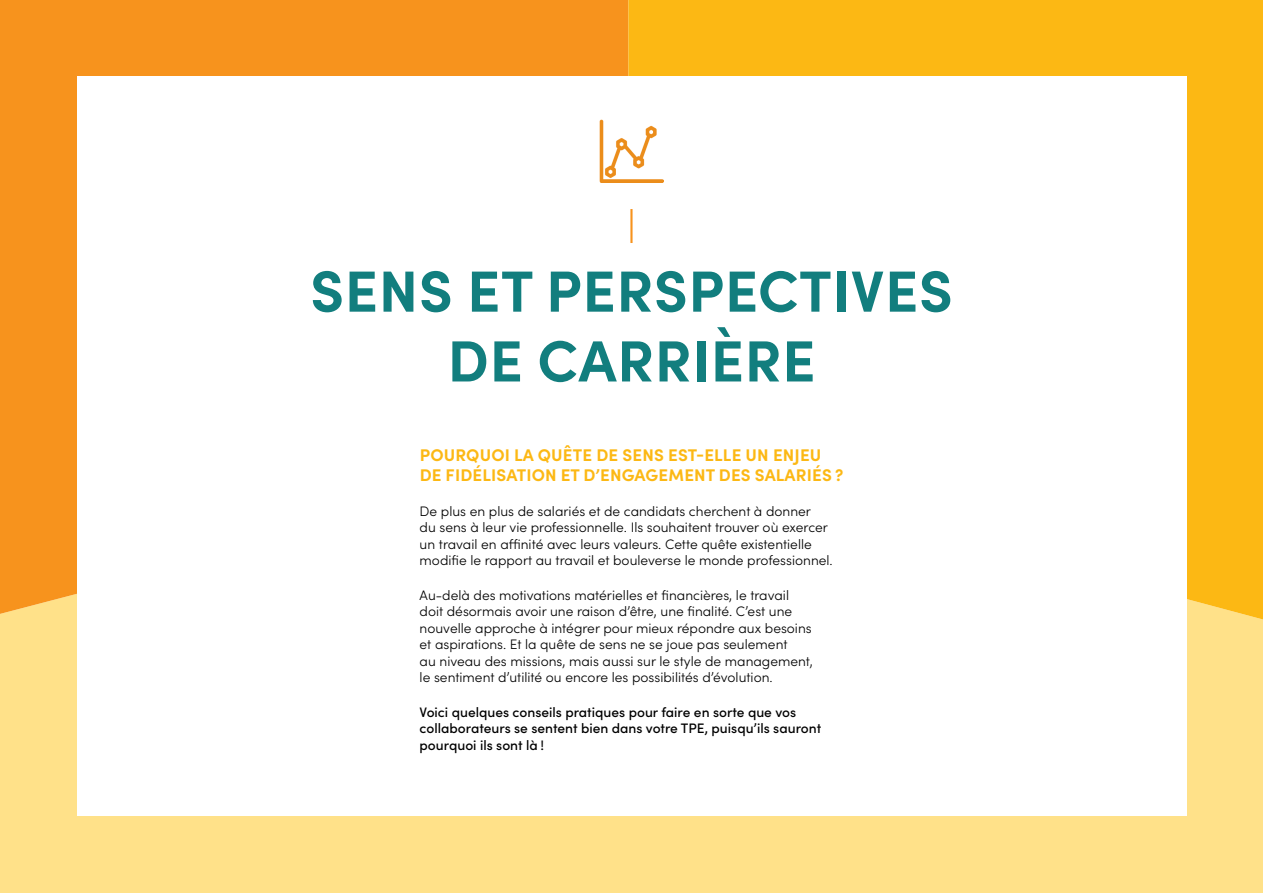
<style>
.page{position:relative;width:1263px;height:893px;background:#fff}
.page>*{position:absolute;margin:0;border:0;box-sizing:border-box;transform-origin:0 0}
.t1{font:700 58.2px/69.8px "Sofia Pro";letter-spacing:.01em;color:#127e7e;text-align:center}
.t2{font:700 16.95px/20.2px "Sofia Pro";letter-spacing:.01em;color:#fcb814}
.t3{font:300 13.8px/16.5px "Sofia Pro";color:#000}
.t4{font:500 13.8px/16.5px "Sofia Pro";color:#000}
</style>
<div class="page">
<div style="left:0;top:614px;width:1263px;height:279px;background:#ffe189"></div>
<div style="left:0;top:0;width:628px;height:614px;background:#f7931d"></div>
<svg style="left:628px;top:0;width:635px;height:619px;background:#fcbd25"></svg>
<div style="left:77px;top:77px;width:1109px;height:739px;background:#fff"></div>
<img style="left:599px;top:120px;width:64px;height:62px">
<hr style="left:630px;top:209px;width:2px;height:34px;background:#f7931d">
<h1 class="t1" style="left:310px;top:252px;width:644px">SENS ET PERSPECTIVES<br>DE CARRIÈRE</h1>
<p class="t2" style="left:420px;top:443px;width:425px">POURQUOI LA QUÊTE DE SENS EST-ELLE UN ENJEU<br>DE FIDÉLISATION ET D’ENGAGEMENT DES SALARIÉS ?</p>
<p class="t3" style="left:420px;top:502px;width:415px">De plus en plus de salariés et de candidats cherchent à donner<br>du sens à leur vie professionnelle. Ils souhaitent trouver où exercer un travail en affinité avec leurs valeurs. Cette quête existentielle modifie le rapport au travail et bouleverse le monde professionnel.</p>
<p class="t3" style="left:420px;top:586px;width:395px">Au-delà des motivations matérielles et financières, le travail doit désormais avoir une raison d’être, une finalité. C’est une nouvelle approche à intégrer pour mieux répondre aux besoins et aspirations. Et la quête de sens ne se joue pas seulement<br>au niveau des missions, mais aussi sur le style de management, le sentiment d’utilité ou encore les possibilités d’évolution.</p>
<p class="t4" style="left:420px;top:703px;width:403px">Voici quelques conseils pratiques pour faire en sorte que vos collaborateurs se sentent bien dans votre TPE, puisqu’ils sauront pourquoi ils sont là !</p>
</div>
